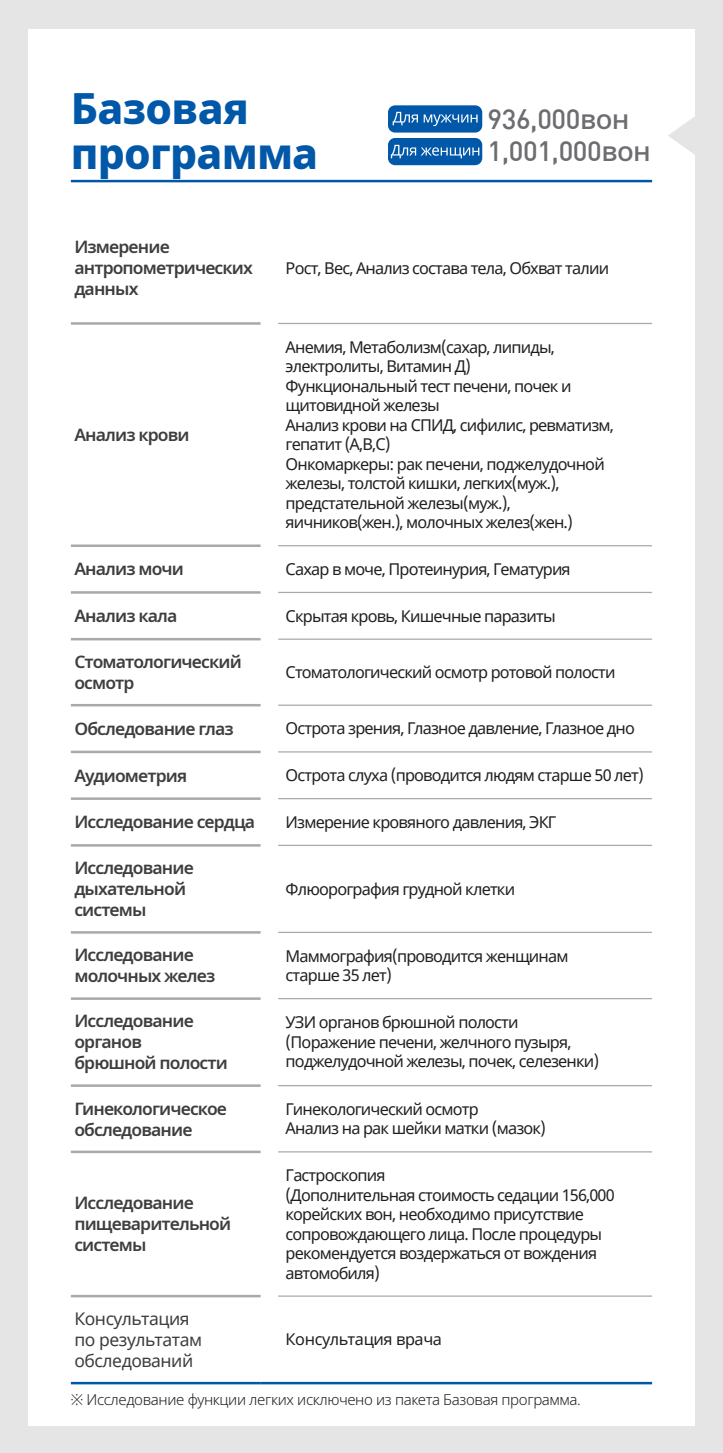
<style>
.page{position:relative;width:723px;height:1453px;background:#e5e5e5}
.page>*{position:absolute;margin:0;border:0;box-sizing:border-box;transform-origin:0 0}
.t1{font:800 43px "Noto Sans";letter-spacing:-.02em;color:#0157a8}
.t2{font:500 27.5px "DIN";letter-spacing:-.015em;color:#6c6d70}
.t3{font:600 17.5px/21px "Noto Sans";letter-spacing:-.05em;color:#3e3e3f}
.t4{font:17.5px/21px "Noto Sans";letter-spacing:-.025em;color:#3e3e3f}
.t5{font:16.25px/19.5px "Noto Sans";letter-spacing:-.05em;color:#231f20}
.t6{font:16.25px "Noto Sans";letter-spacing:-.025em;color:#231f20}
.t7{font:300 15px "Noto Sans";letter-spacing:-.025em;color:#231f20}
.s1{font-family:"Noto Sans"}
</style>
<div class="page">
<div style="left:28px;top:29px;width:666px;height:1396px;background:#fff"></div>
<hr style="left:71px;top:180px;width:581px;height:2px;background:#0157a8">
<svg style="left:668px;top:115px;width:27px;height:41px"></svg>
<hr style="left:261px;top:323px;width:391px;height:1px;background:#a8a9ad">
<hr style="left:261px;top:545px;width:391px;height:1px;background:#a8a9ad">
<hr style="left:261px;top:592px;width:391px;height:1px;background:#a8a9ad">
<hr style="left:261px;top:638px;width:391px;height:2px;background:#a8a9ad">
<hr style="left:261px;top:704px;width:391px;height:2px;background:#a8a9ad">
<hr style="left:261px;top:751px;width:391px;height:1px;background:#a8a9ad">
<hr style="left:261px;top:798px;width:391px;height:1px;background:#a8a9ad">
<hr style="left:261px;top:845px;width:391px;height:1px;background:#a8a9ad">
<hr style="left:261px;top:932px;width:391px;height:1px;background:#a8a9ad">
<hr style="left:261px;top:998px;width:391px;height:1px;background:#a8a9ad">
<hr style="left:261px;top:1085px;width:391px;height:1px;background:#a8a9ad">
<hr style="left:261px;top:1151px;width:391px;height:1px;background:#a8a9ad">
<hr style="left:261px;top:1295px;width:391px;height:2px;background:#a8a9ad">
<hr style="left:71px;top:1382px;width:190px;height:2px;background:#0157a8">
<hr style="left:261px;top:1382px;width:391px;height:2px;background:#0157a8">
<hr style="left:71px;top:322px;width:190px;height:3px;background:#a8a9ad">
<hr style="left:71px;top:544px;width:190px;height:3px;background:#a8a9ad">
<hr style="left:71px;top:591px;width:190px;height:3px;background:#a8a9ad">
<hr style="left:71px;top:638px;width:190px;height:2px;background:#a8a9ad">
<hr style="left:71px;top:704px;width:190px;height:2px;background:#a8a9ad">
<hr style="left:71px;top:751px;width:190px;height:2px;background:#a8a9ad">
<hr style="left:71px;top:797px;width:190px;height:3px;background:#a8a9ad">
<hr style="left:71px;top:844px;width:190px;height:2px;background:#a8a9ad">
<hr style="left:71px;top:931px;width:190px;height:2px;background:#a8a9ad">
<hr style="left:71px;top:997px;width:190px;height:3px;background:#a8a9ad">
<hr style="left:71px;top:1084px;width:190px;height:3px;background:#a8a9ad">
<hr style="left:71px;top:1150px;width:190px;height:3px;background:#a8a9ad">
<hr style="left:71px;top:1295px;width:190px;height:2px;background:#a8a9ad">
<div style="left:261px;top:236px;width:17px;height:1086px;background:#fff"></div>
<div style="left:388px;top:105px;width:94px;height:28px;background:#0157a8;border-radius:7px"></div>
<div style="left:388px;top:138px;width:94px;height:27px;background:#0157a8;border-radius:7px"></div>
<svg style="left:393px;top:112px;width:84px;height:14px"></svg>
<svg style="left:391px;top:145px;width:88px;height:13px"></svg>
<p class="t1" style="left:71px;top:77px;width:180px">Базовая</p>
<p class="t1" style="left:71px;top:122px;width:249px">программа</p>
<p class="t2" style="left:487px;top:101px;width:143px">936,000<span class="s1">вон</span></p>
<p class="t2" style="left:487px;top:134px;width:165px">1,001,000<span class="s1">вон</span></p>
<p class="t3" style="left:74px;top:237px;width:180px">Измерение антропометрических данных</p>
<p class="t3" style="left:74px;top:424px;width:117px">Анализ крови</p>
<p class="t5" style="left:286px;top:259px;width:325px">Рост, Вес, Анализ состава тела, Обхват талии</p>
<p class="t5" style="left:286px;top:338px;width:271px">Анемия, Метаболизм(сахар, липиды, электролиты, Витамин Д)</p>
<p class="t5" style="left:286px;top:377px;width:287px">Функциональный тест печени, почек и щитовидной железы</p>
<p class="t5" style="left:286px;top:416px;width:330px">Анализ крови на СПИД, сифилис, ревматизм, гепатит (A,В,С)</p>
<p class="t5" style="left:286px;top:455px;width:321px">Онкомаркеры: рак печени, поджелудочной</p>
<p class="t5" style="left:286px;top:474px;width:275px">железы, толстой кишки, легких(муж.),</p>
<p class="t5" style="left:286px;top:494px;width:227px">предстательной железы(муж.),</p>
<p class="t5" style="left:286px;top:513px;width:289px">яичников(жен.), молочных желез(жен.)</p>
<p class="t3" style="left:74px;top:559px;width:111px">Анализ мочи</p>
<p class="t5" style="left:286px;top:560px;width:287px">Сахар в моче, Протеинурия, Гематурия</p>
<p class="t3" style="left:74px;top:606px;width:105px">Анализ кала</p>
<p class="t5" style="left:286px;top:606px;width:271px">Скрытая кровь, Кишечные паразиты</p>
<p class="t3" style="left:74px;top:651px;width:169px">Стоматологический</p>
<p class="t3" style="left:74px;top:672px;width:61px">осмотр</p>
<p class="t5" style="left:286px;top:663px;width:331px">Стоматологический осмотр ротовой полости</p>
<p class="t3" style="left:74px;top:718px;width:161px">Обследование глаз</p>
<p class="t5" style="left:286px;top:719px;width:351px">Острота зрения, Глазное давление, Глазное дно</p>
<p class="t3" style="left:74px;top:765px;width:114px">Аудиометрия</p>
<p class="t5" style="left:286px;top:766px;width:360px">Острота слуха (проводится людям старше 50 лет)</p>
<p class="t3" style="left:74px;top:812px;width:182px">Исследование сердца</p>
<p class="t5" style="left:286px;top:813px;width:272px">Измерение кровяного давления, ЭКГ</p>
<p class="t3" style="left:74px;top:858px;width:121px">Исследование</p>
<p class="t3" style="left:74px;top:879px;width:113px">дыхательной</p>
<p class="t3" style="left:74px;top:900px;width:74px">системы</p>
<p class="t5" style="left:286px;top:879px;width:231px">Флюорография грудной клетки</p>
<p class="t3" style="left:74px;top:945px;width:121px">Исследование</p>
<p class="t3" style="left:74px;top:966px;width:142px">молочных желез</p>
<p class="t3" style="left:74px;top:1011px;width:121px">Исследование</p>
<p class="t3" style="left:74px;top:1032px;width:69px">органов</p>
<p class="t3" style="left:74px;top:1053px;width:155px">брюшной полости</p>
<p class="t3" style="left:74px;top:1098px;width:154px">Гинекологическое</p>
<p class="t3" style="left:74px;top:1119px;width:120px">обследование</p>
<p class="t3" style="left:74px;top:1193px;width:121px">Исследование</p>
<p class="t3" style="left:74px;top:1214px;width:158px">пищеварительной</p>
<p class="t3" style="left:74px;top:1235px;width:74px">системы</p>
<p class="t4" style="left:74px;top:1308px;width:129px">Консультация по результатам обследований</p>
<p class="t5" style="left:286px;top:946px;width:284px">Маммография(проводится женщинам</p>
<p class="t5" style="left:286px;top:966px;width:108px">старше 35 лет)</p>
<p class="t5" style="left:286px;top:1013px;width:234px">УЗИ органов брюшной полости</p>
<p class="t5" style="left:286px;top:1033px;width:315px">(Поражение печени, желчного пузыря, поджелудочной железы, почек, селезенки)</p>
<p class="t5" style="left:286px;top:1100px;width:195px">Гинекологический осмотр</p>
<p class="t5" style="left:286px;top:1119px;width:262px">Анализ на рак шейки матки (мазок)</p>
<p class="t5" style="left:286px;top:1166px;width:101px">Гастроскопия</p>
<p class="t5" style="left:286px;top:1185px;width:330px">(Дополнительная стоимость седации 156,000</p>
<p class="t5" style="left:286px;top:1205px;width:300px">корейских вон, необходимо присутствие</p>
<p class="t5" style="left:286px;top:1224px;width:318px">сопровождающего лица. После процедуры</p>
<p class="t5" style="left:286px;top:1244px;width:313px">рекомендуется воздержаться от вождения</p>
<p class="t5" style="left:286px;top:1263px;width:96px">автомобиля)</p>
<p class="t6" style="left:286px;top:1328px;width:158px">Консультация врача</p>
<p class="t7" style="left:71px;top:1389px;width:511px">※ Исследование функции легких исключено из пакета Базовая программа.</p>
</div>
